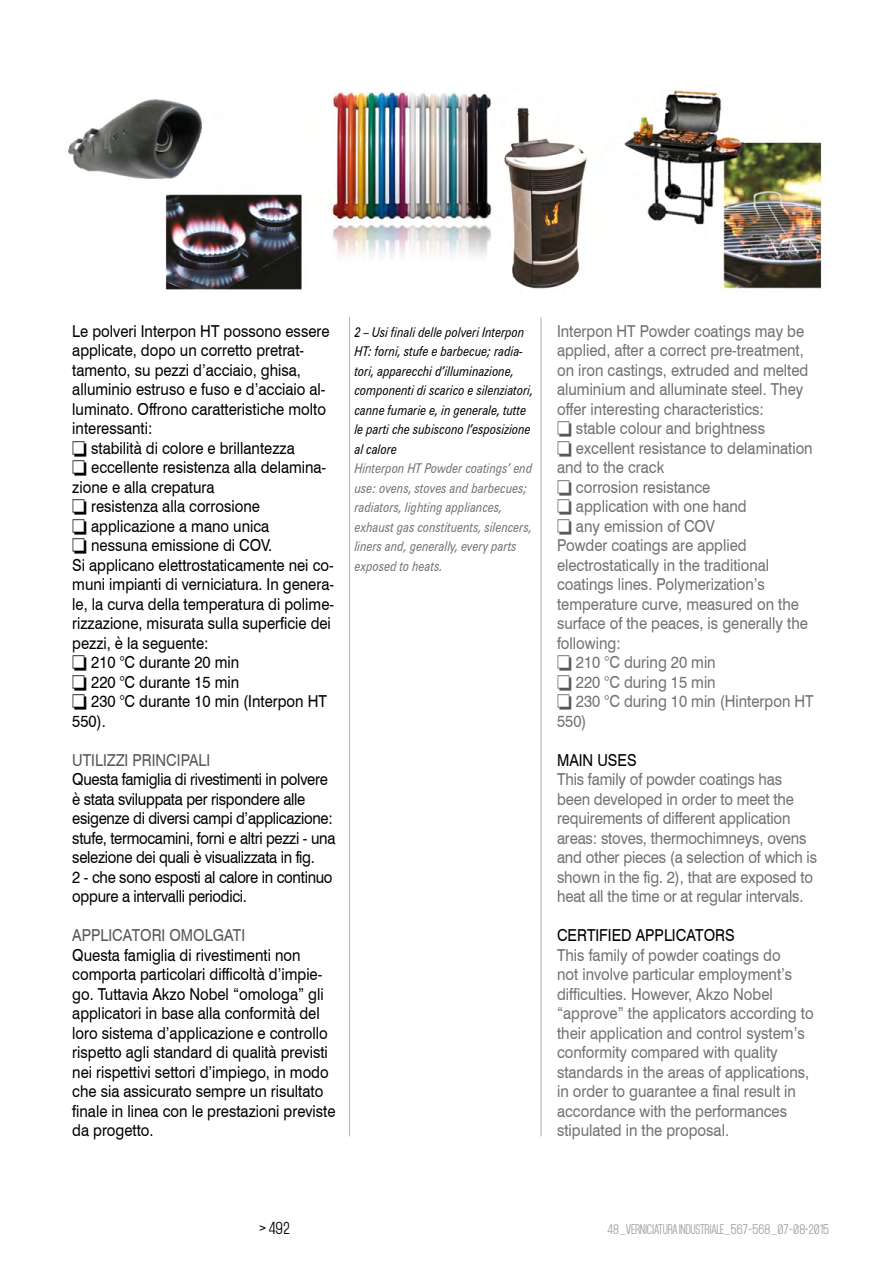
<style>
.page{position:relative;width:893px;height:1263px;background:#fff}
.page>*{position:absolute;margin:0;border:0;box-sizing:border-box;transform-origin:0 0}
.Testo{font:16.5px/19.5px "Swiss 721 BT";color:#707172;scale:.9 1}
.Testo-2{font:16.5px/19.5px "Swiss 721 BT";color:#000;scale:.9 1}
.Testo-3{font:16.5px/19.5px "Swiss 721 BT";letter-spacing:-.02em;color:#000;scale:.9 1}
.Testo-4{font:16.5px "Swiss 721 BT";color:#58585a;scale:.9 1}
.Numero_Pagina_DX{font:15px "Mohave";color:#000}
.Cartolina{font:italic 13.5px/19.5px "Zurich BT";color:#000;scale:.8 1}
.Cartolina-2{font:italic 13.5px/19.5px "Zurich BT";color:#707172;scale:.8 1}
.t1{font:12px "Mohave";letter-spacing:-.03em;color:#9c9e9f}
.s1{color:#58585a}
</style>
<div class="page">
<hr style="left:349px;top:317px;width:1px;height:819px;background:#b5adaa">
<hr style="left:541px;top:317px;width:1px;height:819px;background:#b5adaa">
<img style="left:67px;top:90px;width:756px;height:202px">
<p class="Testo-2" style="left:72px;top:321px;width:287px">Le polveri Interpon HT possono essere applicate, dopo un corretto pretrat&shy;tamento, su pezzi d’acciaio, ghisa, alluminio estruso e fuso e d’acciaio al&shy;luminato. Offrono caratteristiche molto interessanti:</p>
<p class="Testo-2" style="left:72px;top:438px;width:249px">□ stabilità di colore e brillantezza</p>
<p class="Testo-2" style="left:72px;top:458px;width:284px">□ eccellente resistenza alla delamina&shy;zione e alla crepatura</p>
<p class="Testo-2" style="left:72px;top:497px;width:210px">□ resistenza alla corrosione</p>
<p class="Testo-2" style="left:72px;top:516px;width:220px">□ applicazione a mano unica</p>
<p class="Testo-2" style="left:72px;top:536px;width:224px">□ nessuna emissione di COV.</p>
<p class="Testo-2" style="left:72px;top:555px;width:292px">Si applicano elettrostaticamente nei co&shy;muni impianti di verniciatura. In genera&shy;le, la curva della temperatura di polime&shy;rizzazione, misurata sulla superficie dei pezzi, è la seguente:</p>
<p class="Testo-2" style="left:72px;top:653px;width:187px">□ 210 °C durante 20 min</p>
<p class="Testo-2" style="left:72px;top:672px;width:187px">□ 220 °C durante 15 min</p>
<p class="Testo-2" style="left:72px;top:692px;width:284px">□ 230 °C durante 10 min (Interpon HT<br>550).</p>
<p class="Testo-4" style="left:72px;top:750px;width:155px">UTILIZZI PRINCIPALI</p>
<p class="Testo-3" style="left:72px;top:770px;width:294px">Questa famiglia di rivestimenti in polvere è stata sviluppata per rispondere alle esigenze di diversi campi d’applicazione: stufe, termocamini, forni e altri pezzi - una selezione dei quali è visualizzata in fig.<br>2 - che sono esposti al calore in continuo oppure a intervalli periodici.</p>
<p class="Testo-4" style="left:72px;top:925px;width:194px">APPLICATORI OMOLGATI</p>
<p class="Testo-2" style="left:72px;top:945px;width:294px">Questa famiglia di rivestimenti non comporta particolari difficoltà d’impie&shy;go. Tuttavia Akzo Nobel “omologa” gli applicatori in base alla conformità del loro sistema d’applicazione e controllo rispetto agli standard di qualità previsti nei rispettivi settori d’impiego, in modo che sia assicurato sempre un risultato finale in linea con le prestazioni previste da progetto.</p>
<p class="Cartolina" style="left:355px;top:322px;width:225px">2 – Usi finali delle polveri Interpon<br>HT: forni, stufe e barbecue; radia&shy;tori, apparecchi d’illuminazione, componenti di scarico e silenziatori, canne fumarie e, in generale, tutte le parti che subiscono l’esposizione al calore</p>
<p class="Cartolina-2" style="left:355px;top:458px;width:224px">Hinterpon HT Powder coatings’ end use: ovens, stoves and barbecues; radiators, lighting appliances, exhaust gas constituents, silencers, liners and, generally, every parts exposed to heats.</p>
<p class="Testo" style="left:557px;top:321px;width:281px">Interpon HT Powder coatings may be applied, after a correct pre-treatment, on iron castings, extruded and melted aluminium and alluminate steel. They offer interesting characteristics:</p>
<p class="Testo" style="left:557px;top:419px;width:233px"><span class="s1">□</span> stable colour and brightness</p>
<p class="Testo" style="left:557px;top:438px;width:286px"><span class="s1">□</span> excellent resistance to delamination and to the crack</p>
<p class="Testo" style="left:557px;top:477px;width:172px"><span class="s1">□</span> corrosion resistance</p>
<p class="Testo" style="left:557px;top:497px;width:212px"><span class="s1">□</span> application with one hand</p>
<p class="Testo" style="left:557px;top:516px;width:177px"><span class="s1">□</span> any emission of COV</p>
<p class="Testo" style="left:557px;top:536px;width:280px">Powder coatings are applied electrostatically in the traditional coatings lines. Polymerization’s temperature curve, measured on the surface of the peaces, is generally the following:</p>
<p class="Testo" style="left:557px;top:653px;width:178px"><span class="s1">□</span> 210 °C during 20 min</p>
<p class="Testo" style="left:557px;top:672px;width:178px"><span class="s1">□</span> 220 °C during 15 min</p>
<p class="Testo" style="left:557px;top:692px;width:287px"><span class="s1">□</span> 230 °C during 10 min (Hinterpon HT<br>550)</p>
<p class="Testo-2" style="left:557px;top:750px;width:90px">MAIN USES</p>
<p class="Testo" style="left:557px;top:770px;width:290px">This family of powder coatings has been developed in order to meet the requirements of different application areas: stoves, thermochimneys, ovens and other pieces (a selection of which is shown in the fig. 2), that are exposed to heat all the time or at regular intervals.</p>
<p class="Testo-2" style="left:557px;top:926px;width:199px">CERTIFIED APPLICATORS</p>
<p class="Testo" style="left:557px;top:945px;width:287px">This family of powder coatings do<br>not involve particular employment’s difficulties. However, Akzo Nobel “approve” the applicators according to their application and control system’s conformity compared with quality standards in the areas of applications, in order to guarantee a final result in accordance with the performances stipulated in the proposal.</p>
<p class="Numero_Pagina_DX" style="left:259px;top:1219px;width:32px">&gt; 492</p>
<p class="t1" style="left:608px;top:1221px;width:223px">48_VERNICIATURA INDUSTRIALE_567-568_07-08•2015</p>
</div>
